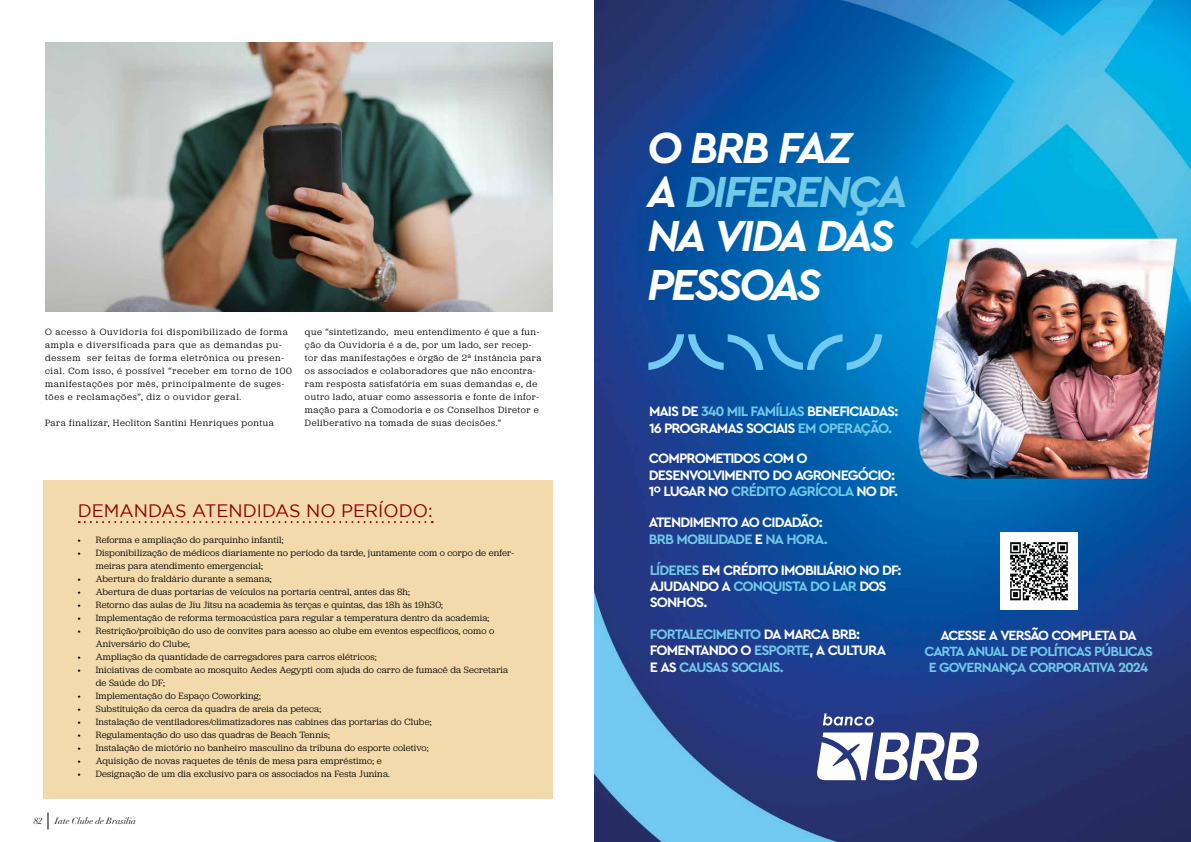
<style>
.page{position:relative;width:1191px;height:842px;background:#fff}
.page>*{position:absolute;margin:0;border:0;box-sizing:border-box;transform-origin:0 0}
.t1{font:italic 700 45.6px/44px "Cera Pro";letter-spacing:-.065em;color:#fff}
.t2{font:18px "Gotham";color:#8c0303}
.t3{font:700 14.3px/16.4px "Cera Pro";letter-spacing:-.06em;color:#fff}
.t4{font:700 14.3px/16.4px "Cera Pro";letter-spacing:-.07em;color:#70c9e7}
.t5{font:700 14px/16.4px "Cera Pro";letter-spacing:-.07em;color:#70c9e7;text-align:center}
.t6{font:700 14px "Cera Pro";letter-spacing:-.07em;color:#fff}
.t7{font:9.5px/13px "Jubilat";letter-spacing:.02em;color:#000}
.t8{font:9.5px/13px "Jubilat";letter-spacing:.055em;color:#000}
.t9{font:9.5px/13px "Jubilat";letter-spacing:.08em;color:#000}
.t10{font:9.5px "Jubilat";letter-spacing:.06em;color:#000}
.t11{font:italic 9px "Didot LT Pro";color:#000}
.s1{color:#70c9e7}
.s2{color:#fff}
</style>
<div class="page">
<img style="left:594px;top:0;width:597px;height:842px">
<svg style="left:816px;top:732px;width:162px;height:48px"></svg>
<svg style="left:823px;top:713px;width:50px;height:13px"></svg>
<svg style="left:648px;top:334px;width:234px;height:36px;background:#1f7cbe"></svg>
<img style="left:1000px;top:532px;width:77px;height:77px">
<svg style="left:48px;top:812px;width:1px;height:17px"></svg>
<img style="left:45px;top:43px;width:508px;height:269px">
<div style="left:43px;top:480px;width:509px;height:318px;background:#f2daac"></div>
<svg style="left:79px;top:521px;width:354px;height:2px"></svg>
<p class="t9" style="left:45px;top:325px;width:248px">O acesso à Ouvidoria foi disponibilizado de forma ampla e diversificada para que as demandas pu&shy;dessem ser feitas de forma eletrônica ou presen&shy;cial. Com isso, é possível “receber em torno de 100 manifestações por mês, principalmente de suges&shy;tões e reclamações”, diz o ouvidor geral.</p>
<p class="t10" style="left:45px;top:417px;width:230px">Para finalizar, Hecliton Santini Henriques pontua</p>
<p class="t8" style="left:305px;top:325px;width:238px">que “sintetizando, meu entendimento é que a fun&shy;ção da Ouvidoria é a de, por um lado, ser recep&shy;tor das manifestações e órgão de 2ª instância para os associados e colaboradores que não encontra&shy;ram resposta satisfatória em suas demandas e, de outro lado, atuar como assessoria e fonte de infor&shy;mação para a Comodoria e os Conselhos Diretor e Deliberativo na tomada de suas decisões.”</p>
<h2 class="t2" style="left:78px;top:501px;width:356px">DEMANDAS ATENDIDAS NO PERÍODO:</h2>
<p class="t7" style="left:78px;top:533px;width:207px">• Reforma e ampliação do parquinho infantil;</p>
<p class="t7" style="left:96px;top:546px;width:419px;text-indent:-18px">• Disponibilização de médicos diariamente no período da tarde, juntamente com o corpo de enfer&shy;meiras para atendimento emergencial;</p>
<p class="t7" style="left:78px;top:572px;width:195px">• Abertura do fraldário durante a semana;</p>
<p class="t7" style="left:78px;top:585px;width:334px">• Abertura de duas portarias de veículos na portaria central, antes das 8h;</p>
<p class="t7" style="left:78px;top:598px;width:367px">• Retorno das aulas de Jiu Jitsu na academia às terças e quintas, das 18h às 19h30;</p>
<p class="t7" style="left:78px;top:611px;width:413px">• Implementação de reforma termoacústica para regular a temperatura dentro da academia;</p>
<p class="t7" style="left:96px;top:624px;width:400px;text-indent:-18px">• Restrição/proibição do uso de convites para acesso ao clube em eventos específicos, como o<br>Aniversário do Clube;</p>
<p class="t7" style="left:78px;top:650px;width:300px">• Ampliação da quantidade de carregadores para carros elétricos;</p>
<p class="t7" style="left:96px;top:663px;width:414px;text-indent:-18px">• Iniciativas de combate ao mosquito Aedes Aegypti com ajuda do carro de fumacê da Secretaria de Saúde do DF;</p>
<p class="t7" style="left:78px;top:689px;width:185px">• Implementação do Espaço Coworking;</p>
<p class="t7" style="left:78px;top:702px;width:245px">• Substituição da cerca da quadra de areia da peteca;</p>
<p class="t7" style="left:78px;top:715px;width:355px">• Instalação de ventiladores/climatizadores nas cabines das portarias do Clube;</p>
<p class="t7" style="left:78px;top:728px;width:253px">• Regulamentação do uso das quadras de Beach Tennis;</p>
<p class="t7" style="left:78px;top:741px;width:352px">• Instalação de mictório no banheiro masculino da tribuna do esporte coletivo;</p>
<p class="t7" style="left:78px;top:754px;width:305px">• Aquisição de novas raquetes de tênis de mesa para empréstimo; e</p>
<p class="t7" style="left:78px;top:767px;width:314px">• Designação de um dia exclusivo para os associados na Festa Junina.</p>
<p class="t11" style="left:34px;top:815px;width:10px">82</p>
<p class="t11" style="left:55px;top:815px;width:83px">Iate Clube de Brasília</p>
<h1 class="t1" style="left:647px;top:124px;width:262px">O BRB FAZ<br>A <span class="s1">DIFERENÇA<br></span>NA VIDA DAS</h1>
<h1 class="t1" style="left:647px;top:261px;width:176px">PESSOAS</h1>
<h3 class="t3" style="left:649px;top:403px;width:251px">MAIS DE <span class="s1">340 MIL FAMÍLIAS</span> BENEFICIADAS:<br>16 PROGRAMAS SOCIAIS <span class="s1">EM OPERAÇÃO.</span></h3>
<h3 class="t3" style="left:649px;top:450px;width:251px">COMPROMETIDOS COM O<br>DESENVOLVIMENTO DO AGRONEGÓCIO:<br>1O LUGAR NO <span class="s1">CRÉDITO AGRÍCOLA</span> NO DF.</h3>
<h3 class="t3" style="left:649px;top:514px;width:180px">ATENDIMENTO AO CIDADÃO:<br><span class="s1">BRB MOBILIDADE</span> E <span class="s1">NA HORA.</span></h3>
<h3 class="t3" style="left:650px;top:561px;width:253px"><span class="s1">LÍDERES</span> EM CRÉDITO IMOBILIÁRIO NO DF:<br>AJUDANDO A <span class="s1">CONQUISTA DO LAR</span> DOS<br>SONHOS.</h3>
<h3 class="t4" style="left:650px;top:625px;width:238px">FORTALECIMENTO <span class="s2">DA MARCA BRB:<br>FOMENTANDO O</span> ESPORTE<span class="s2">, A CULTURA<br>E AS</span> CAUSAS SOCIAIS.</h3>
<h3 class="t6" style="left:940px;top:626px;width:198px">ACESSE A VERSÃO COMPLETA DA</h3>
<h3 class="t5" style="left:924px;top:642px;width:230px">CARTA ANUAL DE POLÍTICAS PÚBLICAS<br>E GOVERNANÇA CORPORATIVA 2024</h3>
</div>
